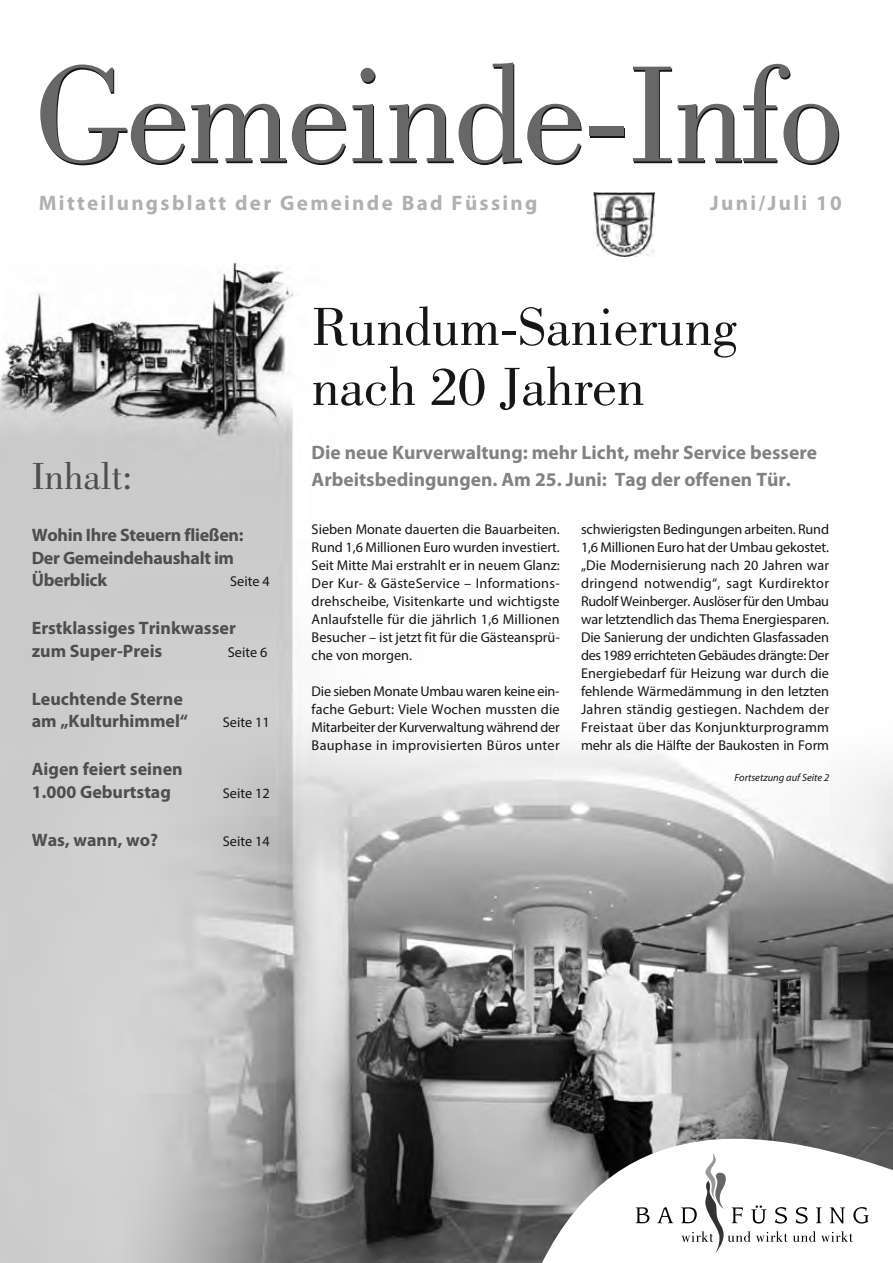
<style>
.page{position:relative;width:893px;height:1263px;background:#fff}
.page>*{position:absolute;margin:0;border:0;box-sizing:border-box;transform-origin:0 0}
.t1{font:141.75px "Bodoni";letter-spacing:-.015em;color:#151616}
.t2{font:55.5px/60px "Bodoni";color:#151616}
.t3{font:39px "Bodoni";color:#4e4e4d}
.t4{font:700 21px "Myriad Pro";letter-spacing:.11em;color:#afb0b0}
.t5{font:700 19.5px "Myriad Pro";color:#818281}
.t6{font:700 18px/22.5px "Myriad Pro";color:#4e4e4d}
.t7{font:14.25px/18px "Myriad Pro";color:#151616;text-align:justify}
.t8{font:italic 10.5px "Myriad Pro";color:#151616}
</style>
<div class="page">
<img style="left:0;top:192px;width:892px;height:1071px">
<img style="left:594px;top:193px;width:60px;height:63px">
<svg style="left:541px;top:1133px;width:351px;height:130px"></svg>
<svg style="left:636px;top:1207px;width:13px;height:16px"></svg>
<svg style="left:657px;top:1207px;width:16px;height:16px"></svg>
<svg style="left:795px;top:1207px;width:12px;height:17px"></svg>
<svg style="left:816px;top:1207px;width:5px;height:16px"></svg>
<svg style="left:830px;top:1207px;width:15px;height:16px"></svg>
<svg style="left:853px;top:1207px;width:15px;height:17px"></svg>
<svg style="left:793px;top:1231px;width:60px;height:11px"></svg>
<svg style="left:681px;top:1153px;width:106px;height:100px"></svg>
<h1 class="t1" style="left:35px;top:64px;width:810px">Gemeinde-Info</h1>
<h3 class="t4" style="left:39px;top:189px;width:500px">Mitteilungsblatt der Gemeinde Bad Füssing</h3>
<h3 class="t4" style="left:710px;top:189px;width:133px">Juni/Juli 10</h3>
<h2 class="t2" style="left:312px;top:302px;width:427px">Rundum-Sanierung nach 20 Jahren</h2>
<h3 class="t5" style="left:312px;top:440px;width:507px">Die neue Kurverwaltung: mehr Licht, mehr Service bessere</h3>
<h3 class="t3" style="left:32px;top:462px;width:102px">Inhalt:</h3>
<h3 class="t5" style="left:312px;top:467px;width:481px">Arbeitsbedingungen. Am 25. Juni: Tag der offenen Tür.</h3>
<p class="t6" style="left:32px;top:524px;width:213px">Wohin Ihre Steuern fließen:<br>Der Gemeindehaushalt im<br>Überblick</p>
<p class="t7" style="left:581px;top:520px;width:250px">schwierigsten Bedingungen arbeiten. Rund 1,6 Millionen Euro hat der Umbau gekostet. „Die Modernisierung nach 20 Jahren war dringend notwendig“, sagt Kurdirektor Rudolf Weinberger. Auslöser für den Umbau war letztendlich das Thema Energiesparen.<br>Die Sanierung der undichten Glasfassaden des 1989 errichteten Gebäudes drängte: Der Energiebedarf für Heizung war durch die fehlende Wärmedämmung in den letzten Jahren ständig gestiegen. Nachdem der Freistaat über das Konjunkturprogramm mehr als die Hälfte der Baukosten in Form</p>
<p class="t7" style="left:312px;top:520px;width:250px">Sieben Monate dauerten die Bauarbeiten.<br>Rund 1,6 Millionen Euro wurden investiert.<br>Seit Mitte Mai erstrahlt er in neuem Glanz:<br>Der Kur- &amp; GästeService – Informations&shy;drehscheibe, Visitenkarte und wichtigste Anlaufstelle für die jährlich 1,6 Millionen Besucher – ist jetzt fit für die Gästeansprü&shy;che von morgen.</p>
<p class="t7" style="left:312px;top:682px;width:250px">Die sieben Monate Umbau waren keine ein&shy;fache Geburt: Viele Wochen mussten die Mitarbeiter der Kurverwaltung während der Bauphase in improvisierten Büros unter</p>
<p class="t7" style="left:230px;top:572px;width:41px">Seite 4</p>
<p class="t6" style="left:32px;top:617px;width:206px">Erstklassiges Trinkwasser zum Super-Preis</p>
<p class="t7" style="left:228px;top:643px;width:41px">Seite 6</p>
<p class="t6" style="left:32px;top:687px;width:158px">Leuchtende Sterne am „Kulturhimmel“</p>
<p class="t7" style="left:223px;top:713px;width:49px">Seite 11</p>
<p class="t6" style="left:32px;top:758px;width:152px">Aigen feiert seinen<br>1.000 Geburtstag</p>
<p class="t7" style="left:223px;top:784px;width:49px">Seite 12</p>
<p class="t6" style="left:32px;top:828px;width:128px">Was, wann, wo?</p>
<p class="t7" style="left:223px;top:832px;width:49px">Seite 14</p>
<p class="t8" style="left:734px;top:771px;width:96px">Fortsetzung auf Seite 2</p>
</div>
